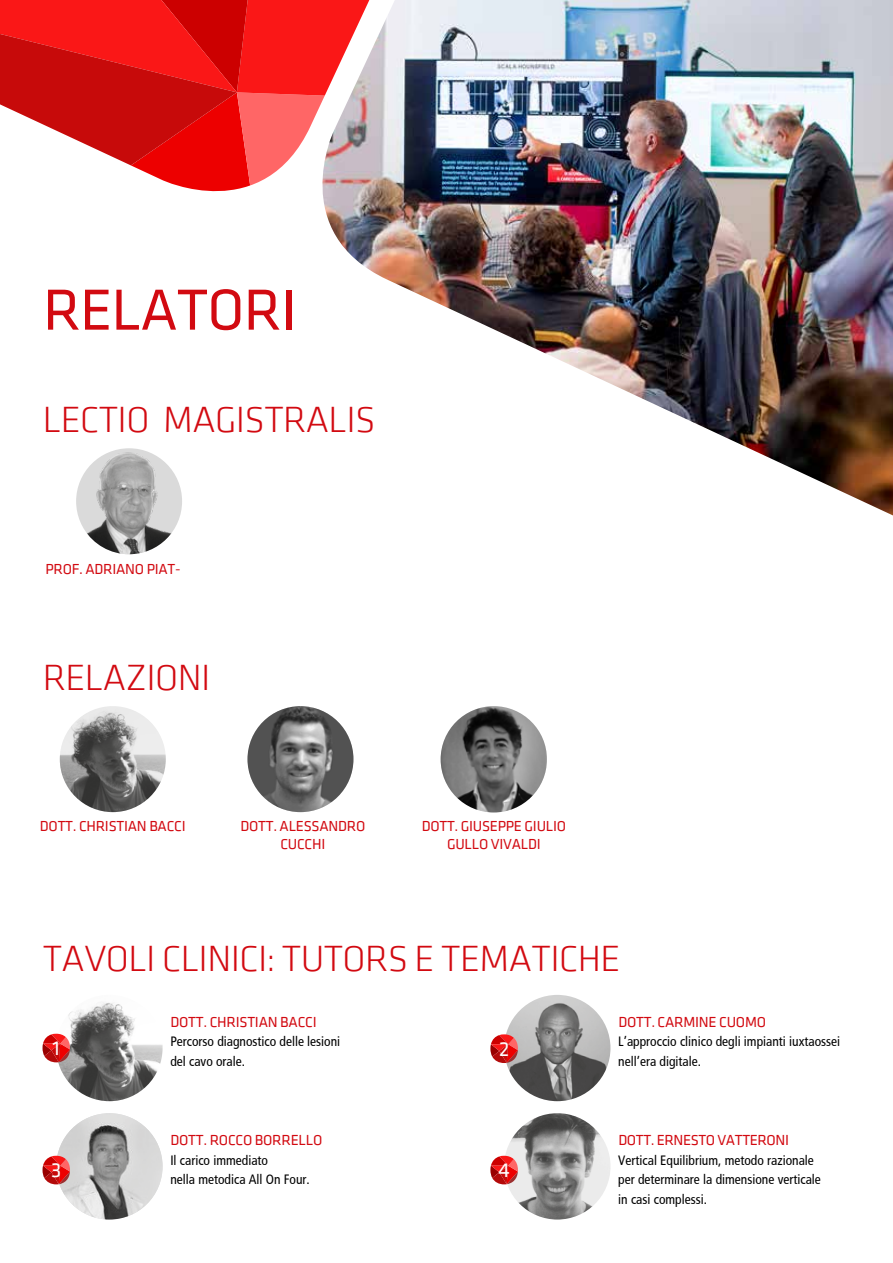
<style>
.page{position:relative;width:893px;height:1263px;background:#fff}
.page>*{position:absolute;margin:0;border:0;box-sizing:border-box;transform-origin:0 0}
.t1{font:60px "Klavika";letter-spacing:-.015em;color:#d20a11}
.t2{font:37.5px "Klavika Light OSF";letter-spacing:-.015em;color:#d20a11}
.t3{font:21px "Klavika";color:#fff}
.t4{font:15px/18px "Klavika";letter-spacing:-.015em;color:#d20a11;text-align:center}
.t5{font:condensed 13.5px/19.5px "Frutiger LT Std";color:#000}
</style>
<div class="page">
<img style="left:331px;top:0;width:562px;height:515px">
<img style="left:369px;top:0;width:198px;height:227px">
<svg style="left:0;top:0;width:369px;height:227px"></svg>
<svg style="left:0;top:30px;width:237px;height:197px"></svg>
<img style="left:504px;top:995px;width:106px;height:106px;border-radius:53px">
<img style="left:56px;top:1002px;width:107px;height:99px">
<div style="left:76px;top:448px;width:106px;height:106px;background:#dadada;border-radius:50%"></div>
<img style="left:84px;top:448px;width:98px;height:106px">
<img style="left:56px;top:1113px;width:107px;height:106px;border-radius:53px">
<img style="left:504px;top:1113px;width:106px;height:106px">
<svg style="left:490px;top:1034px;width:28px;height:29px"></svg>
<svg style="left:43px;top:1034px;width:27px;height:28px"></svg>
<svg style="left:490px;top:1156px;width:28px;height:28px"></svg>
<svg style="left:43px;top:1156px;width:27px;height:28px"></svg>
<img style="left:247px;top:706px;width:106px;height:106px;border-radius:53px">
<img style="left:60px;top:706px;width:106px;height:106px">
<img style="left:441px;top:706px;width:106px;height:106px;border-radius:53px">
<h1 class="t1" style="left:43px;top:279px;width:255px">RELATORI</h1>
<h2 class="t2" style="left:43px;top:400px;width:334px">LECTIO MAGISTRALIS</h2>
<p class="t4" style="left:45px;top:560px;width:137px">PROF. ADRIANO PIAT-</p>
<h2 class="t2" style="left:43px;top:658px;width:169px">RELAZIONI</h2>
<p class="t4" style="left:241px;top:817px;width:126px">DOTT. ALESSANDRO<br>CUCCHI</p>
<p class="t4" style="left:40px;top:817px;width:147px">DOTT. CHRISTIAN BACCI</p>
<p class="t4" style="left:422px;top:817px;width:146px">DOTT. GIUSEPPE GIULIO<br>GULLO VIVALDI</p>
<h2 class="t2" style="left:43px;top:939px;width:579px">TAVOLI CLINICI: TUTORS E TEMATICHE</h2>
<p class="t4" style="left:170px;top:1013px;width:148px">DOTT. CHRISTIAN BACCI</p>
<p class="t5" style="left:170px;top:1032px;width:171px">Percorso diagnostico delle lesioni del cavo orale.</p>
<h3 class="t3" style="left:53px;top:1037px;width:9px">1</h3>
<h3 class="t3" style="left:499px;top:1038px;width:12px">2</h3>
<p class="t4" style="left:170px;top:1131px;width:154px">DOTT. ROCCO BORRELLO</p>
<p class="t5" style="left:170px;top:1150px;width:141px">Il carico immediato<br>nella metodica All On Four.</p>
<h3 class="t3" style="left:51px;top:1159px;width:12px">3</h3>
<h3 class="t3" style="left:498px;top:1159px;width:13px">4</h3>
<p class="t4" style="left:618px;top:1013px;width:149px">DOTT. CARMINE CUOMO</p>
<p class="t5" style="left:618px;top:1032px;width:223px">L’approccio clinico degli impianti iuxtaossei nell’era digitale.</p>
<p class="t4" style="left:618px;top:1131px;width:172px">DOTT. ERNESTO VATTERONI</p>
<p class="t5" style="left:618px;top:1150px;width:204px">Vertical Equilibrium, metodo razionale per determinare la dimensione verticale in casi complessi.</p>
</div>
